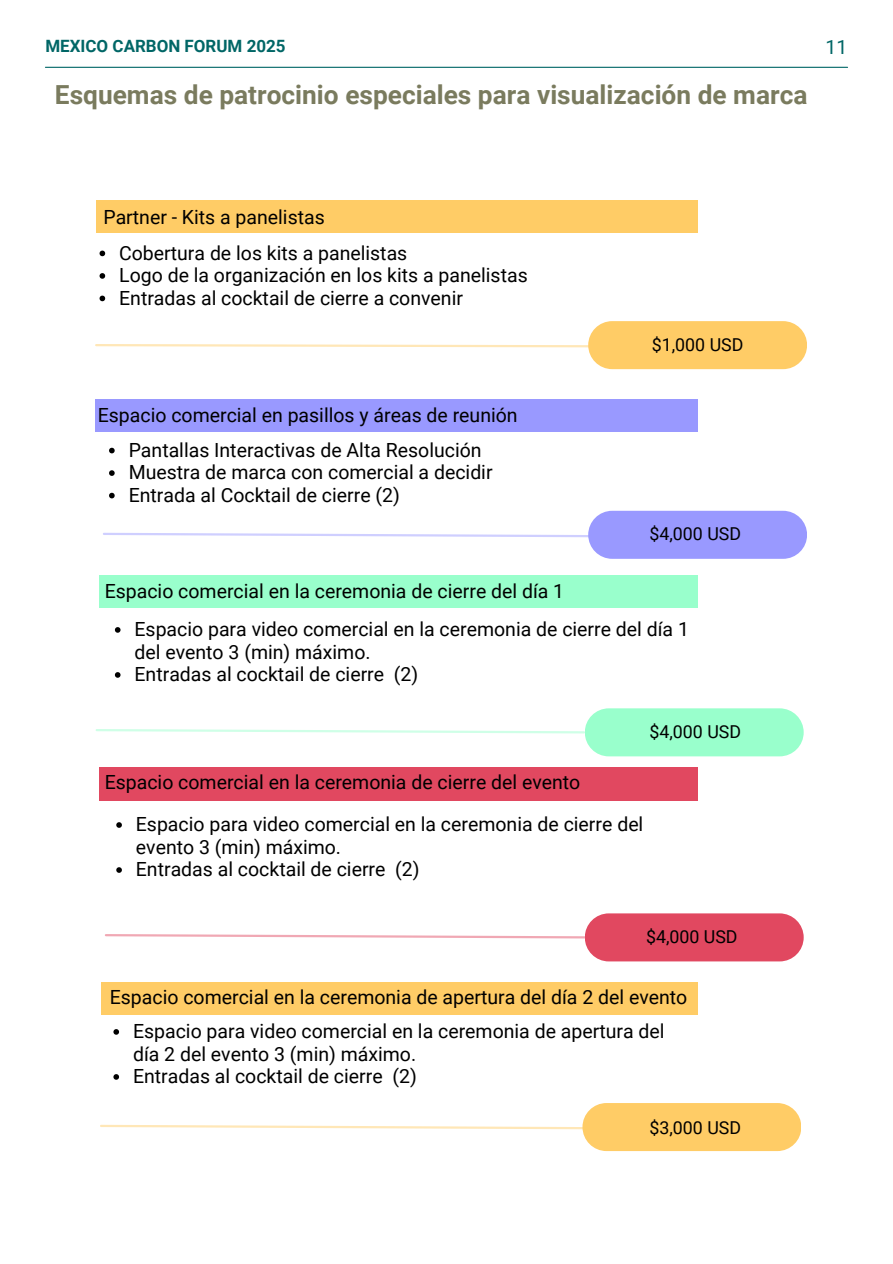
<style>
.page{position:relative;width:893px;height:1264px;background:#fff}
.page>*{position:absolute;margin:0;border:0;box-sizing:border-box;transform-origin:0 0}
.t1{font:700 26.25px "Roboto";color:#7a7b5e}
.t2{font:19.5px/22.5px "Roboto";color:#000}
.t3{font:19.5px "Roboto";color:#066}
.t4{font:17.85px "Roboto";color:#000}
.t5{font:700 16.95px "Roboto";color:#066}
</style>
<div class="page">
<hr style="left:45px;top:67px;width:802px;height:1px;background:#066">
<div style="left:96px;top:200px;width:601px;height:32px;background:#fc6"></div>
<div style="left:588px;top:321px;width:218px;height:48px;background:#fc6;border-radius:24px"></div>
<svg style="left:95px;top:344px;width:494px;height:3px"></svg>
<div style="left:95px;top:400px;width:602px;height:32px;background:#99f"></div>
<svg style="left:103px;top:532px;width:485px;height:5px"></svg>
<div style="left:588px;top:511px;width:218px;height:48px;background:#99f;border-radius:24px"></div>
<div style="left:584px;top:913px;width:219px;height:48px;background:#e14860;border-radius:24px"></div>
<svg style="left:105px;top:933px;width:481px;height:5px"></svg>
<div style="left:99px;top:575px;width:598px;height:33px;background:#9fc"></div>
<svg style="left:95px;top:729px;width:489px;height:4px"></svg>
<div style="left:584px;top:708px;width:219px;height:48px;background:#9fc;border-radius:24px"></div>
<svg style="left:99px;top:250px;width:6px;height:6px"></svg>
<svg style="left:99px;top:273px;width:6px;height:6px"></svg>
<svg style="left:99px;top:295px;width:6px;height:6px"></svg>
<svg style="left:109px;top:448px;width:6px;height:5px"></svg>
<svg style="left:109px;top:470px;width:6px;height:6px"></svg>
<svg style="left:109px;top:493px;width:6px;height:5px"></svg>
<svg style="left:115px;top:627px;width:5px;height:5px"></svg>
<svg style="left:115px;top:672px;width:5px;height:5px"></svg>
<div style="left:99px;top:767px;width:598px;height:33px;background:#e14860"></div>
<svg style="left:116px;top:822px;width:6px;height:5px"></svg>
<svg style="left:116px;top:867px;width:6px;height:5px"></svg>
<div style="left:101px;top:982px;width:596px;height:32px;background:#fc6"></div>
<div style="left:582px;top:1102px;width:219px;height:49px;background:#fc6;border-radius:24px"></div>
<svg style="left:100px;top:1124px;width:483px;height:5px"></svg>
<svg style="left:113px;top:1029px;width:6px;height:5px"></svg>
<svg style="left:113px;top:1074px;width:6px;height:5px"></svg>
<p class="t5" style="left:45px;top:36px;width:241px">MEXICO CARBON FORUM 2025</p>
<p class="t3" style="left:825px;top:36px;width:23px">11</p>
<h1 class="t1" style="left:55px;top:79px;width:753px">Esquemas de patrocinio especiales para visualización de marca</h1>
<p class="t2" style="left:103px;top:206px;width:223px">Partner - Kits a panelistas</p>
<p class="t2" style="left:119px;top:242px;width:410px">Cobertura de los kits a panelistas<br>Logo de la organización en los kits a panelistas<br>Entradas al cocktail de cierre a convenir</p>
<p class="t2" style="left:98px;top:403px;width:421px">Espacio comercial en pasillos y áreas de reunión</p>
<p class="t2" style="left:129px;top:439px;width:365px">Pantallas Interactivas de Alta Resolución<br>Muestra de marca con comercial a decidir<br>Entrada al Cocktail de cierre (2)</p>
<p class="t2" style="left:105px;top:580px;width:461px">Espacio comercial en la ceremonia de cierre del día 1</p>
<p class="t4" style="left:651px;top:334px;width:93px">$1,000 USD</p>
<p class="t4" style="left:649px;top:524px;width:93px">$4,000 USD</p>
<p class="t2" style="left:134px;top:618px;width:555px">Espacio para video comercial en la ceremonia de cierre del día 1 del evento 3 (min) máximo.<br>Entradas al cocktail de cierre (2)</p>
<p class="t4" style="left:649px;top:721px;width:93px">$4,000 USD</p>
<p class="t2" style="left:105px;top:771px;width:477px">Espacio comercial en la ceremonia de cierre del evento</p>
<p class="t2" style="left:136px;top:813px;width:508px">Espacio para video comercial en la ceremonia de cierre del evento 3 (min) máximo.<br>Entradas al cocktail de cierre (2)</p>
<p class="t4" style="left:645px;top:926px;width:93px">$4,000 USD</p>
<p class="t2" style="left:110px;top:980px;width:578px;line-height:34px;text-align:center">Espacio comercial en la ceremonia de apertura del día 2 del evento<br>Espacio para video comercial en la ceremonia de apertura del</p>
<p class="t2" style="left:133px;top:1042px;width:285px">día 2 del evento 3 (min) máximo.<br>Entradas al cocktail de cierre (2)</p>
<p class="t4" style="left:649px;top:1117px;width:93px">$3,000 USD</p>
</div>
